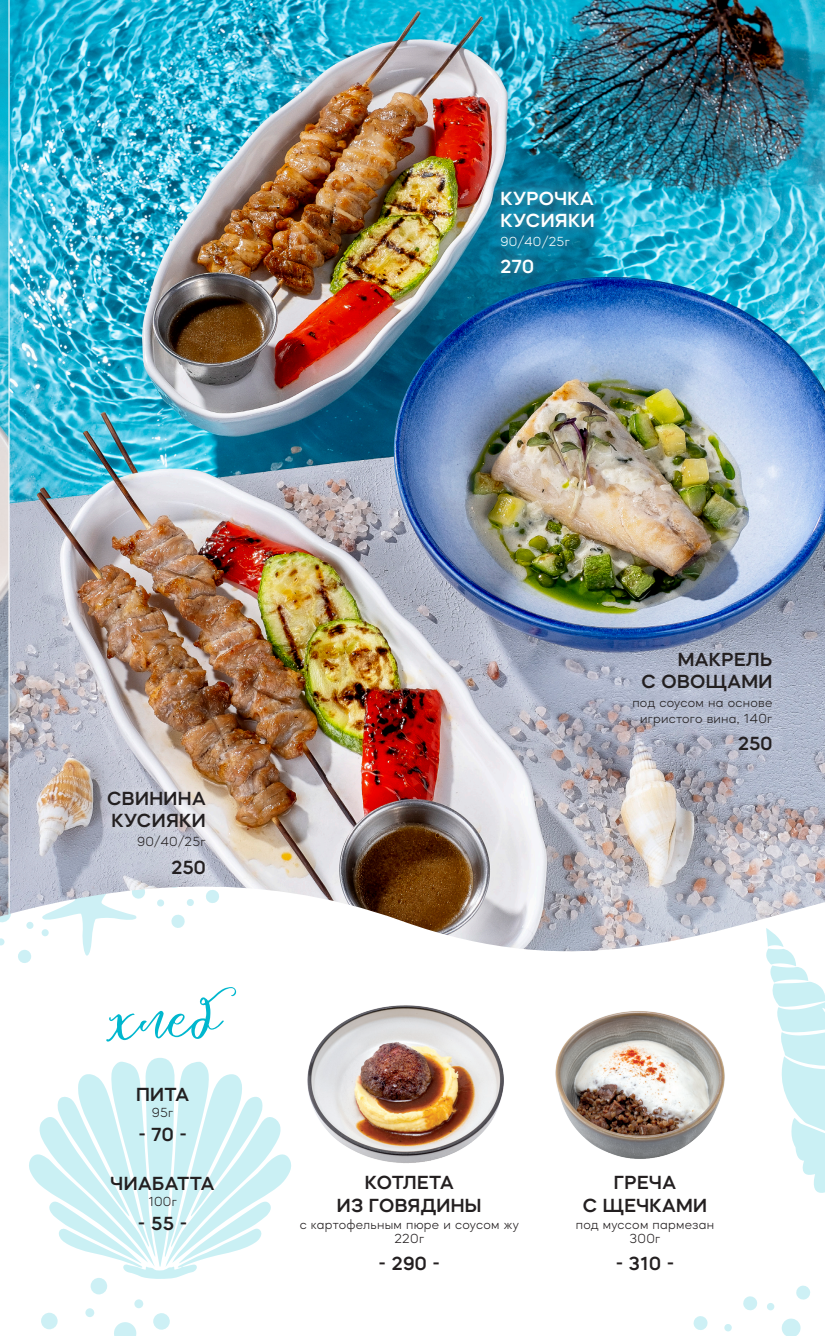
<style>
.page{position:relative;width:825px;height:1336px;background:#fff}
.page>*{position:absolute;margin:0;border:0;box-sizing:border-box;transform-origin:0 0}
.t1{font:79.35px "Alaya Roza";color:#00b7ce}
.t2{font:600 19.5px/22.5px "Mazzard M";letter-spacing:.02em;color:#231f20;text-align:center}
.t3{font:600 19.5px/22.5px "Mazzard M";letter-spacing:.02em;color:#fff}
.t4{font:300 13.5px/13.5px "Mazzard M";letter-spacing:.02em;color:#231f20;text-align:center}
.t5{font:300 13.5px "Mazzard M";letter-spacing:.02em;color:#fff}
</style>
<div class="page">
<svg style="left:29px;top:1058px;width:262px;height:220px"></svg>
<svg style="left:766px;top:952px;width:59px;height:241px"></svg>
<svg style="left:0;top:938px;width:5px;height:7px"></svg>
<div style="left:18px;top:949px;width:14px;height:14px;background:#cdf0f5;border-radius:50%"></div>
<svg style="left:0;top:903px;width:10px;height:19px"></svg>
<svg style="left:9px;top:872px;width:1px;height:14px"></svg>
<svg style="left:153px;top:1312px;width:17px;height:17px"></svg>
<svg style="left:85px;top:1307px;width:9px;height:9px"></svg>
<svg style="left:41px;top:1312px;width:17px;height:17px"></svg>
<svg style="left:114px;top:1322px;width:23px;height:13px"></svg>
<svg style="left:134px;top:1298px;width:9px;height:10px"></svg>
<svg style="left:90px;top:1277px;width:18px;height:17px"></svg>
<svg style="left:796px;top:1285px;width:14px;height:14px"></svg>
<svg style="left:724px;top:1324px;width:8px;height:7px"></svg>
<svg style="left:693px;top:1316px;width:15px;height:14px"></svg>
<svg style="left:781px;top:1318px;width:20px;height:17px"></svg>
<svg style="left:767px;top:1303px;width:8px;height:7px"></svg>
<svg style="left:743px;top:1296px;width:14px;height:14px"></svg>
<img style="left:0;top:0;width:9px;height:916px">
<img style="left:10px;top:0;width:815px;height:952px">
<div style="left:97px;top:779px;width:119px;height:106px;background:#fff;opacity:.42"></div>
<div style="left:608px;top:621px;width:193px;height:159px;background:#fff;opacity:.42"></div>
<img style="left:555px;top:1011px;width:170px;height:148px">
<div style="left:490px;top:179px;width:115px;height:105px;background:#fff;opacity:.42"></div>
<img style="left:307px;top:1005px;width:197px;height:158px">
<p class="t3" style="left:500px;top:186px;width:96px">КУРОЧКА<br>КУСИЯКИ</p>
<p class="t5" style="left:500px;top:234px;width:71px">90/40/25г</p>
<p class="t3" style="left:500px;top:255px;width:35px">270</p>
<p class="t2" style="left:107px;top:786px;width:100px;text-align:left">СВИНИНА<br>КУСИЯКИ</p>
<p class="t4" style="left:137px;top:834px;width:70px">90/40/25г</p>
<p class="t2" style="left:172px;top:855px;width:36px">250</p>
<p class="t1" style="left:107px;top:981px;width:114px">хлеб</p>
<p class="t2" style="left:136px;top:1082px;width:55px">ПИТА</p>
<p class="t4" style="left:152px;top:1105px;width:23px">95г</p>
<p class="t2" style="left:138px;top:1122px;width:50px">- 70 -</p>
<p class="t2" style="left:111px;top:1171px;width:105px">ЧИАБАТТА</p>
<p class="t4" style="left:148px;top:1194px;width:30px">100г</p>
<p class="t2" style="left:138px;top:1211px;width:51px">- 55 -</p>
<p class="t2" style="left:641px;top:647px;width:132px;text-align:right">МАКРЕЛЬ<br>С ОВОЩАМИ</p>
<p class="t4" style="left:632px;top:695px;width:141px;line-height:15px">под соусом на основе игристого вина, 140г</p>
<p class="t2" style="left:738px;top:731px;width:36px">250</p>
<p class="t2" style="left:337px;top:1170px;width:146px">КОТЛЕТА<br>ИЗ ГОВЯДИНЫ</p>
<p class="t4" style="left:300px;top:1217px;width:221px">с картофельным пюре и соусом жу<br>220г</p>
<p class="t2" style="left:379px;top:1250px;width:63px">- 290 -</p>
<p class="t2" style="left:583px;top:1170px;width:126px">ГРЕЧА<br>С ЩЕЧКАМИ</p>
<p class="t4" style="left:576px;top:1217px;width:140px">под муссом пармезан<br>300г</p>
<p class="t2" style="left:616px;top:1250px;width:60px">- 310 -</p>
</div>
